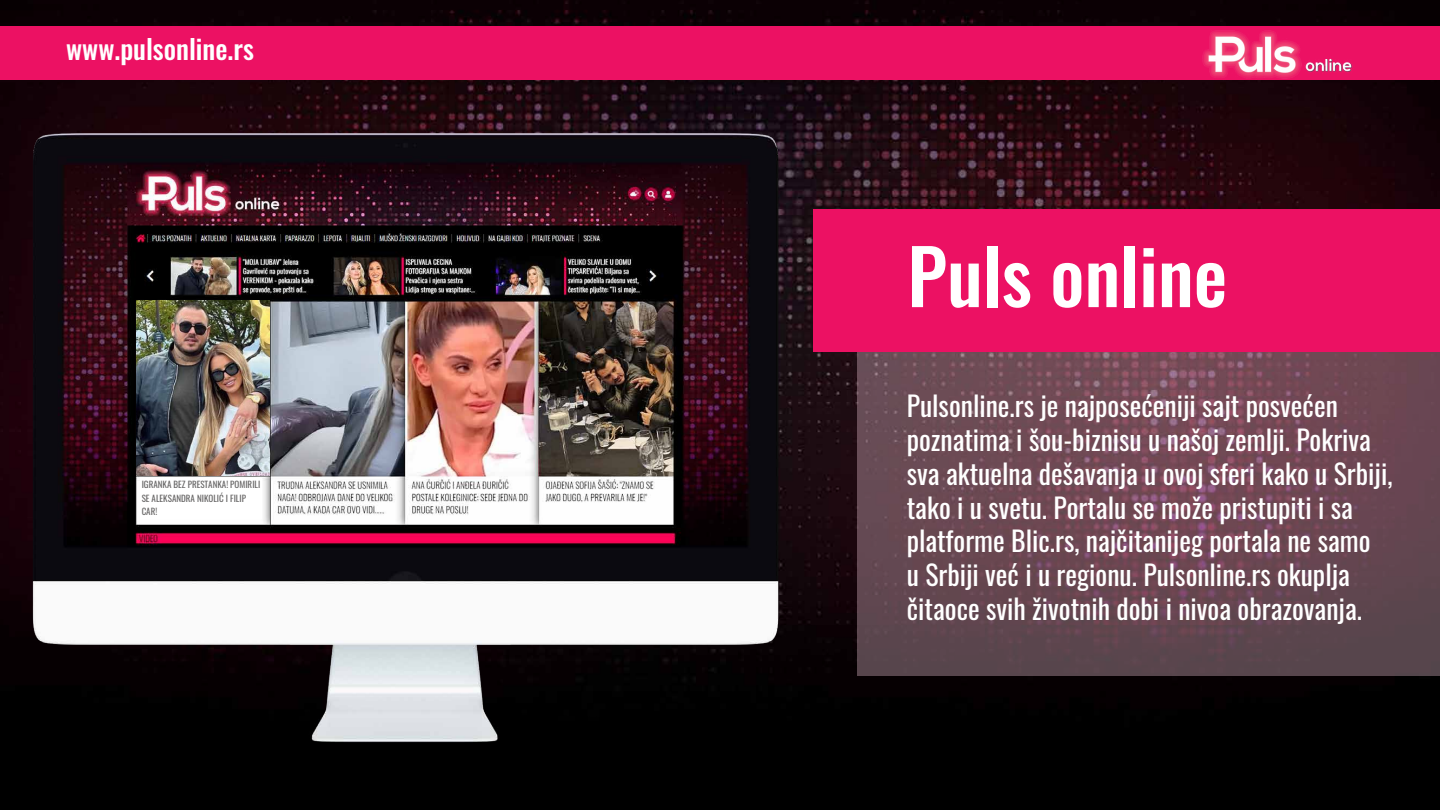
<style>
.page{position:relative;width:1440px;height:810px;background:#fff}
.page>*{position:absolute;margin:0;border:0;box-sizing:border-box;transform-origin:0 0}
.t1{font:500 75.38px "Oswald";color:#fff}
.t2{font:27.75px/33.8px "Oswald";color:#fff}
.t3{font:500 27.15px "Oswald";color:#fff}
.t4{font:9px/13.5px "Oswald";color:#666565}
</style>
<div class="page">
<img style="left:0;top:0;width:1440px;height:810px">
<svg style="left:857px;top:352px;width:583px;height:324px;background:#6a4853"></svg>
<div style="left:0;top:27px;width:1440px;height:53px;background:#ec1163"></div>
<img style="left:1185px;top:26px;width:192px;height:53px">
<div style="left:813px;top:209px;width:627px;height:143px;background:#ec1163"></div>
<img style="left:6px;top:113px;width:796px;height:652px">
<img style="left:137px;top:301px;width:133px;height:175px">
<div style="left:140px;top:479px;width:122px;height:40px;background:#fff"></div>
<p class="t3" style="left:66px;top:35px;width:189px">www.pulsonline.rs</p>
<p class="t4" style="left:142px;top:477px;width:120px">IGRANKA BEZ PRESTANKA! POMIRILI<br>SE ALEKSANDRA NIKOLIĆ I FILIP<br>CAR!</p>
<h1 class="t1" style="left:907px;top:237px;width:321px">Puls online</h1>
<p class="t2" style="left:907px;top:387px;width:487px">Pulsonline.rs je najposećeniji sajt posvećen poznatima i šou-biznisu u našoj zemlji. Pokriva sva aktuelna dešavanja u ovoj sferi kako u Srbiji, tako i u svetu. Portalu se može pristupiti i sa platforme Blic.rs, najčitanijeg portala ne samo<br>u Srbiji već i u regionu. Pulsonline.rs okuplja čitaoce svih životnih dobi i nivoa obrazovanja.</p>
</div>
